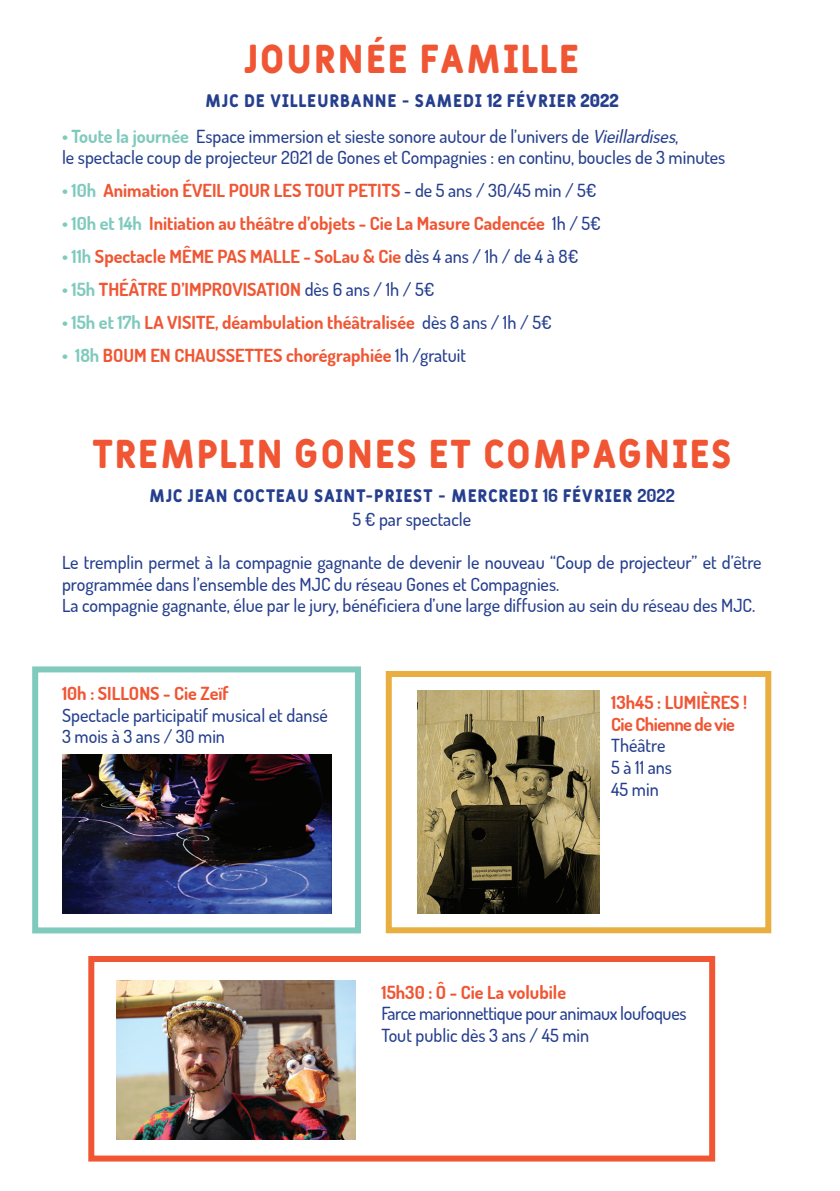
<style>
.page{position:relative;width:840px;height:1191px;background:#fff}
.page>*{position:absolute;margin:0;border:0;box-sizing:border-box;transform-origin:0 0}
.t1{font:40px "Fulbo Tano";color:#f05633}
.t2{font:500 18px/21.6px "Dosis";color:#253f8e}
.t3{font:700 18px/21.6px "Dosis";color:#f05633}
.t4{font:18px "Fulbo Tano";color:#253f8e}
.t5{font:500 18px/21.6px "Dosis";letter-spacing:-.02em;color:#253f8e}
.t6{font:700 18px "Dosis";color:#7fcabd}
.s1{font-family:"Dosis";font-weight:800}
.s2{font-weight:700;color:#7fcabd}
.s3{font-style:italic}
.s4{color:#7fcabd}
.s5{font-weight:500;color:#253f8e}
.s6{font-weight:700;color:#f05633}
.s7{color:#f05633}
.s8{font-family:"Dosis";font-weight:700}
</style>
<div class="page">
<img style="left:62px;top:754px;width:269px;height:159px">
<div style="left:32px;top:666px;width:329px;height:267px;border:6px solid #7fcabd"></div>
<img style="left:417px;top:690px;width:182px;height:223px">
<div style="left:385px;top:671px;width:385px;height:262px;border:6px solid #e8ae40"></div>
<img style="left:116px;top:980px;width:239px;height:159px">
<div style="left:88px;top:956px;width:626px;height:205px;border:6px solid #f05633"></div>
<h1 class="t1" style="left:243px;top:35px;width:337px">JOURNÉE FAMILLE</h1>
<p class="t4" style="left:205px;top:90px;width:415px">MJC DE VILLEURBANNE - SAMEDI <span class="s1">12</span> FÉVRIER <span class="s1">2022</span></p>
<p class="t2" style="left:62px;top:125px;width:664px"><span class="s2">• Toute la journée</span> Espace immersion et sieste sonore autour de l’univers de <span class="s3">Vieillardises</span>,<br>le spectacle coup de projecteur 2021 de Gones et Compagnies : en continu, boucles de 3 minutes</p>
<p class="t3" style="left:62px;top:179px;width:315px"><span class="s4">• 10h</span> Animation éveil pour les touT petits</p>
<p class="t2" style="left:404px;top:179px;width:194px">- de 5 ans / 30/45 min / 5€</p>
<p class="t3" style="left:62px;top:212px;width:540px"><span class="s4">• 10h et 14h</span> Initiation au théâtre d’objets - Cie La Masure Cadencée <span class="s5">1h / 5€</span></p>
<p class="t3" style="left:62px;top:245px;width:166px"><span class="s4">• 11h</span> Spectacle Même pas</p>
<p class="t3" style="left:250px;top:245px;width:11px">mall</p>
<p class="t2" style="left:290px;top:245px;width:289px"><span class="s6">e - SoLau &amp; Cie</span> dès 4 ans / 1h / de 4 à 8€</p>
<p class="t3" style="left:62px;top:278px;width:133px"><span class="s4">• 15h</span> Théâtre d’impr</p>
<p class="t3" style="left:222px;top:278px;width:20px">ovisati</p>
<p class="t2" style="left:280px;top:278px;width:156px"><span class="s6">on</span> dès 6 ans / 1h / 5€</p>
<p class="t6" style="left:62px;top:310px;width:114px">• 15h et 17h <span class="s7">La visit</span></p>
<p class="t3" style="left:205px;top:311px;width:347px">e, déambulation théâtralisée <span class="s5">dès 8 ans / 1h / 5€</span></p>
<p class="t3" style="left:62px;top:344px;width:405px"><span class="s4">• 18h</span> Boum en chaussettes chorégraphiée <span class="s5">1h /gratuit</span></p>
<h1 class="t1" style="left:91px;top:430px;width:642px">TREMPLIN GONES ET COMPAGNIES</h1>
<p class="t4" style="left:149px;top:484px;width:527px">MJC JEAN COCTEAU SAINT-PRIEST - MERCREDI <span class="s8">16</span> FÉVRIER <span class="s8">2022</span></p>
<p class="t2" style="left:352px;top:507px;width:120px">5 € par spectacle</p>
<p class="t2" style="left:62px;top:551px;width:700px">Le tremplin permet à la compagnie gagnante de devenir le nouveau “Coup de projecteur” et d’être programmée dans l’ensemble des MJC du réseau Gones et Compagnies.<br>La compagnie gagnante, élue par le jury, bénéficiera d’une large diffusion au sein du réseau des MJC.</p>
<p class="t3" style="left:62px;top:682px;width:168px">10h : Sillons - Cie Zeïf</p>
<p class="t2" style="left:62px;top:703px;width:267px">Spectacle participatif musical et dansé<br>3 mois à 3 ans / 30 min</p>
<p class="t3" style="left:611px;top:691px;width:137px">13h45 : Lumi ères !<br>Cie Chienne de vie</p>
<p class="t2" style="left:611px;top:734px;width:62px">Théâtre<br>5 à 11 ans<br>45 min</p>
<p class="t3" style="left:381px;top:980px;width:186px">15h30 : Ô - Cie La volubile</p>
<p class="t5" style="left:381px;top:1002px;width:306px">Farce marionnettique pour animaux loufoques<br>Tout public dès 3 ans / 45 min</p>
</div>
